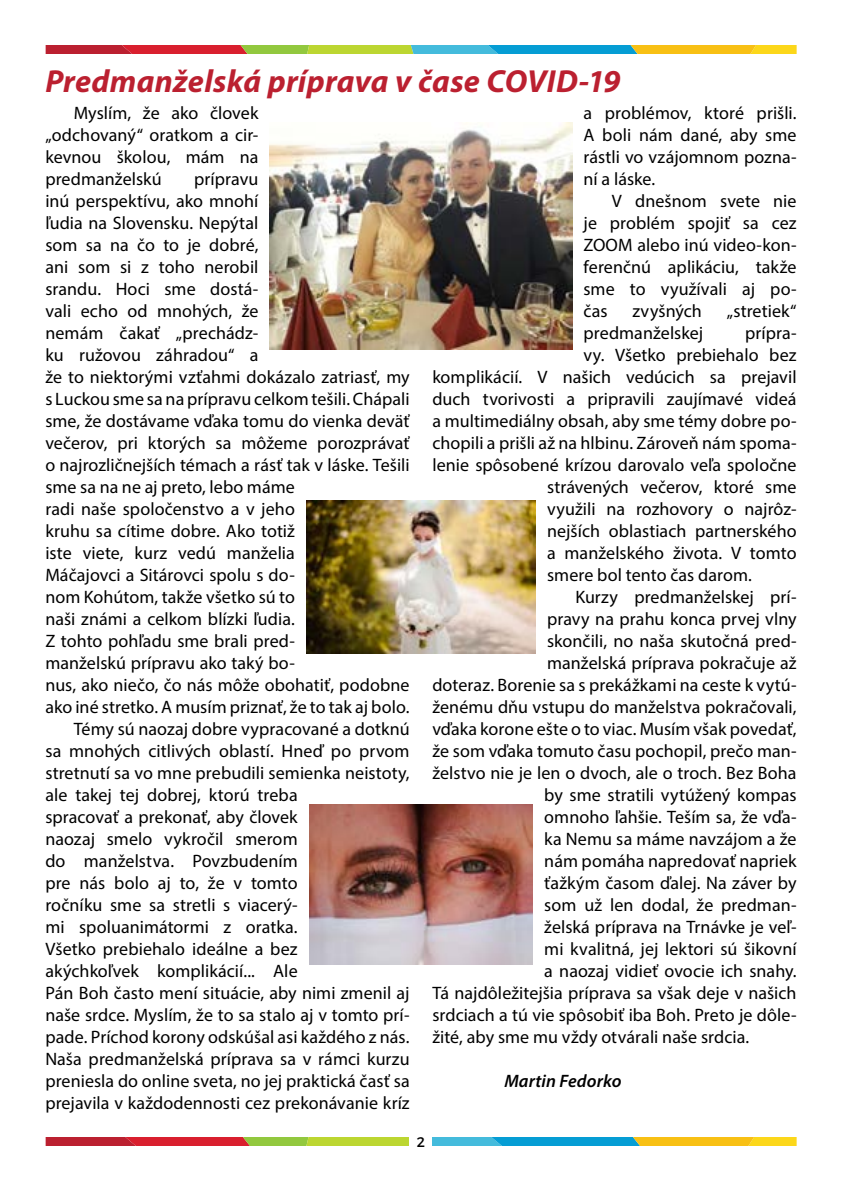
<style>
.page{position:relative;width:842px;height:1191px;background:#fff}
.page>*{position:absolute;margin:0;border:0;box-sizing:border-box;transform-origin:0 0}
.t1{font:italic 700 32px "Myriad Pro";letter-spacing:.01em;color:#bb2030}
.t2{font:18px/22px "Myriad Pro";letter-spacing:.005em;color:#000;text-align:justify}
.t3{font:italic 600 18px "Myriad Pro";letter-spacing:.01em;color:#000}
.t4{font:14px "Montserrat";color:#000}
</style>
<div class="page">
<svg style="left:46px;top:1137px;width:751px;height:8px;background:#9d925a"></svg>
<div style="left:410px;top:1128px;width:22px;height:23px;background:#fff"></div>
<svg style="left:46px;top:45px;width:751px;height:9px;background:#9a935d"></svg>
<img style="left:306px;top:501px;width:230px;height:153px">
<img style="left:309px;top:804px;width:224px;height:160px">
<img style="left:270px;top:122px;width:302px;height:227px">
<h1 class="t1" style="left:45px;top:60px;width:577px">Predmanželská príprava v čase COVID-19</h1>
<p class="t2" style="left:45px;top:101px;width:215px;text-indent:28px">Myslím, že ako človek „odchovaný“ oratkom a cir&shy;kevnou školou, mám na predmanželskú</p>
<p class="t2" style="left:194px;top:167px;width:66px">prípravu</p>
<p class="t2" style="left:45px;top:189px;width:215px">inú perspektívu, ako mnohí</p>
<p class="t2" style="left:45px;top:211px;width:215px">ľudia na Slovensku. Nepýtal</p>
<p class="t2" style="left:45px;top:233px;width:215px">som sa na čo to je dobré,</p>
<p class="t2" style="left:45px;top:255px;width:215px">ani som si z toho nerobil</p>
<p class="t2" style="left:45px;top:277px;width:215px">srandu. Hoci sme dostá-</p>
<p class="t2" style="left:45px;top:299px;width:215px">vali echo od mnohých, že</p>
<p class="t2" style="left:45px;top:321px;width:215px">nemám čakať „prechádz-</p>
<p class="t2" style="left:45px;top:343px;width:215px">ku ružovou záhradou“ a</p>
<p class="t2" style="left:45px;top:365px;width:366px">že to niektorými vzťahmi dokázalo zatriasť, my</p>
<p class="t2" style="left:45px;top:387px;width:366px">s Luckou sme sa na prípravu celkom tešili. Chápali</p>
<p class="t2" style="left:45px;top:409px;width:366px">sme, že dostávame vďaka tomu do vienka deväť</p>
<p class="t2" style="left:45px;top:431px;width:366px">večerov, pri ktorých sa môžeme porozprávať</p>
<p class="t2" style="left:45px;top:453px;width:366px">o najrozličnejších témach a rásť tak v láske. Tešili</p>
<p class="t2" style="left:45px;top:475px;width:251px">sme sa na ne aj preto, lebo máme</p>
<p class="t2" style="left:45px;top:497px;width:251px">radi naše spoločenstvo a v jeho</p>
<p class="t2" style="left:45px;top:519px;width:251px">kruhu sa cítime dobre. Ako totiž</p>
<p class="t2" style="left:45px;top:541px;width:251px">iste viete, kurz vedú manželia</p>
<p class="t2" style="left:45px;top:563px;width:251px">Máčajovci a Sitárovci spolu s do-</p>
<p class="t2" style="left:45px;top:585px;width:251px">nom Kohútom, takže všetko sú to</p>
<p class="t2" style="left:45px;top:607px;width:251px">naši známi a celkom blízki ľudia.</p>
<p class="t2" style="left:45px;top:629px;width:251px">Z tohto pohľadu sme brali pred-</p>
<p class="t2" style="left:45px;top:651px;width:251px">manželskú prípravu ako taký bo-</p>
<p class="t2" style="left:45px;top:673px;width:366px">nus, ako niečo, čo nás môže obohatiť, podobne</p>
<p class="t2" style="left:45px;top:695px;width:366px">ako iné stretko. A musím priznať, že to tak aj bolo.</p>
<p class="t2" style="left:74px;top:717px;width:337px">Témy sú naozaj dobre vypracované a dotknú</p>
<p class="t2" style="left:45px;top:739px;width:366px">sa mnohých citlivých oblastí. Hneď po prvom</p>
<p class="t2" style="left:45px;top:761px;width:366px">stretnutí sa vo mne prebudili semienka neistoty,</p>
<p class="t2" style="left:45px;top:783px;width:254px">ale takej tej dobrej, ktorú treba</p>
<p class="t2" style="left:45px;top:805px;width:254px">spracovať a prekonať, aby človek</p>
<p class="t2" style="left:45px;top:827px;width:254px">naozaj smelo vykročil smerom</p>
<p class="t2" style="left:45px;top:849px;width:254px">do manželstva. Povzbudením</p>
<p class="t2" style="left:45px;top:871px;width:254px">pre nás bolo aj to, že v tomto</p>
<p class="t2" style="left:45px;top:893px;width:254px">ročníku sme sa stretli s viacerý-</p>
<p class="t2" style="left:45px;top:915px;width:254px">mi spoluanimátormi z oratka.</p>
<p class="t2" style="left:45px;top:937px;width:254px">Všetko prebiehalo ideálne a bez</p>
<p class="t2" style="left:45px;top:959px;width:254px">akýchkoľvek komplikácií... Ale</p>
<p class="t2" style="left:45px;top:981px;width:366px">Pán Boh často mení situácie, aby nimi zmenil aj</p>
<p class="t2" style="left:45px;top:1003px;width:366px">naše srdce. Myslím, že to sa stalo aj v tomto prí-</p>
<p class="t2" style="left:45px;top:1025px;width:366px">pade. Príchod korony odskúšal asi každého z nás.</p>
<p class="t2" style="left:45px;top:1047px;width:366px">Naša predmanželská príprava sa v rámci kurzu</p>
<p class="t2" style="left:45px;top:1069px;width:366px">preniesla do online sveta, no jej praktická časť sa</p>
<p class="t2" style="left:45px;top:1091px;width:366px">prejavila v každodennosti cez prekonávanie kríz</p>
<p class="t2" style="left:583px;top:101px;width:215px">a problémov, ktoré prišli.<br>A boli nám dané, aby sme rástli vo vzájomnom pozna&shy;ní a láske.</p>
<p class="t2" style="left:583px;top:189px;width:215px;text-indent:28px">V dnešnom svete nie je problém spojiť sa cez ZOOM alebo inú video-kon&shy;ferenčnú aplikáciu, takže sme to využívali aj po&shy;čas</p>
<p class="t2" style="left:632px;top:299px;width:71px">zvyšných</p>
<p class="t2" style="left:727px;top:299px;width:71px">„stretiek“</p>
<p class="t2" style="left:583px;top:321px;width:121px">predmanželskej</p>
<p class="t2" style="left:745px;top:321px;width:53px">prípra-</p>
<p class="t2" style="left:583px;top:343px;width:215px">vy. Všetko prebiehalo bez</p>
<p class="t2" style="left:432px;top:365px;width:366px">komplikácií. V našich vedúcich sa prejavil</p>
<p class="t2" style="left:432px;top:387px;width:366px">duch tvorivosti a pripravili zaujímavé videá</p>
<p class="t2" style="left:432px;top:409px;width:366px">a multimediálny obsah, aby sme témy dobre po-</p>
<p class="t2" style="left:432px;top:431px;width:366px">chopili a prišli až na hlbinu. Zároveň nám spoma-</p>
<p class="t2" style="left:432px;top:453px;width:366px">lenie spôsobené krízou darovalo veľa spoločne</p>
<p class="t2" style="left:547px;top:475px;width:251px">strávených večerov, ktoré sme</p>
<p class="t2" style="left:547px;top:497px;width:251px">využili na rozhovory o najrôz-</p>
<p class="t2" style="left:547px;top:519px;width:251px">nejších oblastiach partnerského</p>
<p class="t2" style="left:547px;top:541px;width:251px">a manželského života. V tomto</p>
<p class="t2" style="left:547px;top:563px;width:206px">smere bol tento čas darom.</p>
<p class="t2" style="left:575px;top:585px;width:223px">Kurzy predmanželskej prí-</p>
<p class="t2" style="left:547px;top:607px;width:251px">pravy na prahu konca prvej vlny</p>
<p class="t2" style="left:547px;top:629px;width:251px">skončili, no naša skutočná pred-</p>
<p class="t2" style="left:547px;top:651px;width:251px">manželská príprava pokračuje až</p>
<p class="t2" style="left:432px;top:673px;width:366px">doteraz. Borenie sa s prekážkami na ceste k vytú-</p>
<p class="t2" style="left:432px;top:695px;width:366px">ženému dňu vstupu do manželstva pokračovali,</p>
<p class="t2" style="left:432px;top:717px;width:366px">vďaka korone ešte o to viac. Musím však povedať,</p>
<p class="t2" style="left:432px;top:739px;width:366px">že som vďaka tomuto času pochopil, prečo man-</p>
<p class="t2" style="left:432px;top:761px;width:366px">želstvo nie je len o dvoch, ale o troch. Bez Boha</p>
<p class="t2" style="left:544px;top:783px;width:254px">by sme stratili vytúžený kompas</p>
<p class="t2" style="left:544px;top:805px;width:254px">omnoho ľahšie. Teším sa, že vďa-</p>
<p class="t2" style="left:544px;top:827px;width:254px">ka Nemu sa máme navzájom a že</p>
<p class="t2" style="left:544px;top:849px;width:254px">nám pomáha napredovať napriek</p>
<p class="t2" style="left:544px;top:871px;width:254px">ťažkým časom ďalej. Na záver by</p>
<p class="t2" style="left:544px;top:893px;width:254px">som už len dodal, že predman-</p>
<p class="t2" style="left:544px;top:915px;width:254px">želská príprava na Trnávke je veľ-</p>
<p class="t2" style="left:544px;top:937px;width:254px">mi kvalitná, jej lektori sú šikovní</p>
<p class="t2" style="left:544px;top:959px;width:254px">a naozaj vidieť ovocie ich snahy.</p>
<p class="t2" style="left:432px;top:981px;width:366px">Tá najdôležitejšia príprava sa však deje v našich</p>
<p class="t2" style="left:432px;top:1003px;width:366px">srdciach a tú vie spôsobiť iba Boh. Preto je dôle-</p>
<p class="t2" style="left:432px;top:1025px;width:318px">žité, aby sme mu vždy otvárali naše srdcia.</p>
<p class="t3" style="left:504px;top:1069px;width:119px">Martin Fedorko</p>
<p class="t4" style="left:417px;top:1133px;width:10px">2</p>
</div>
